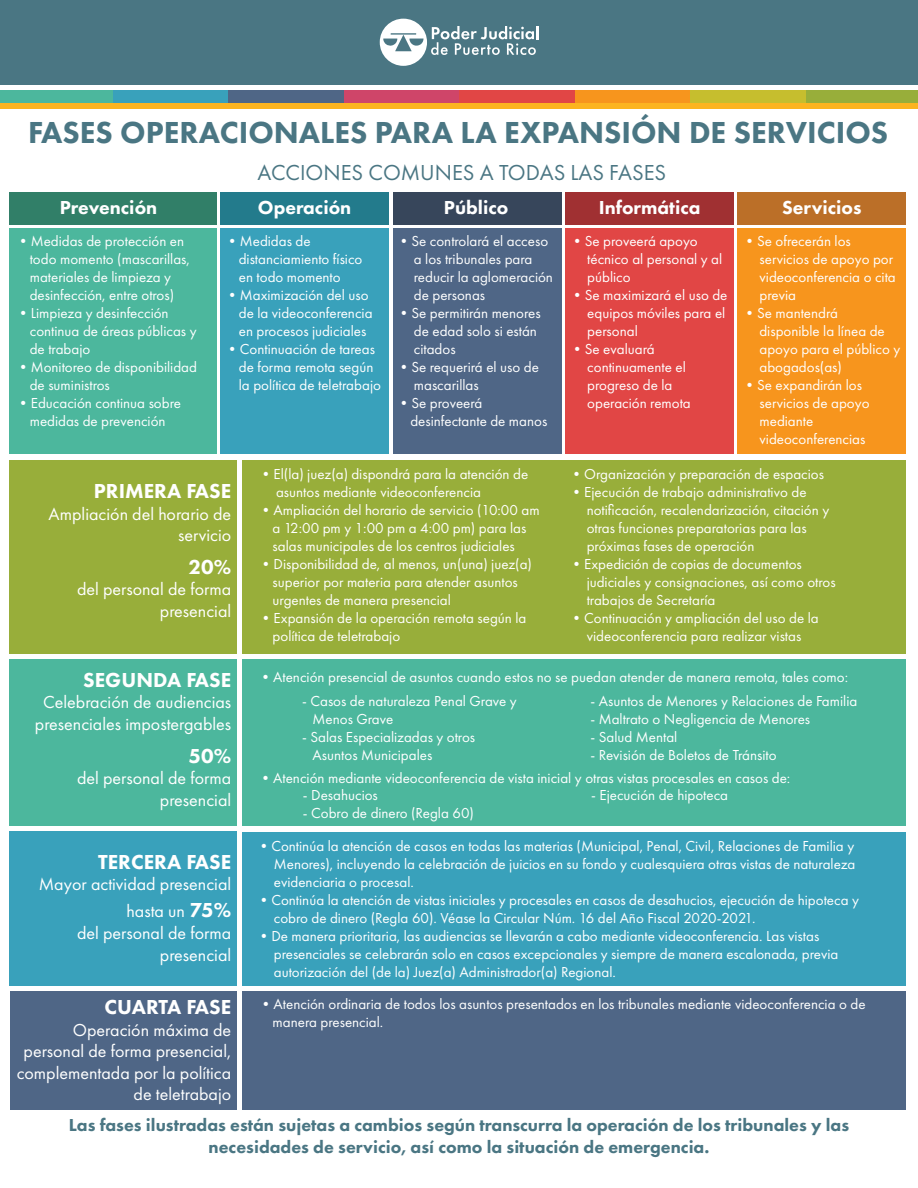
<style>
.page{position:relative;width:918px;height:1188px;background:#fff}
.page>*{position:absolute;margin:0;border:0;box-sizing:border-box;transform-origin:0 0}
.t1{font:800 31.5px "Futura PT";color:#4a7683}
.t2{font:22.5px "Futura PT";color:#4a7683}
.t3{font:800 21px "Futura PT";color:#fff}
.t4{font:800 19.5px "Futura PT";color:#fff}
.t5{font:18px/21.6px "Futura PT";color:#fff;text-align:right}
.t6{font:800 18px/21.6px "Futura PT";color:#4a7683;text-align:center}
.t7{font:15px/18px "Futura PT";color:#fff}
.s1{font-weight:800;font-size:21px}
</style>
<div class="page">
<div style="left:10px;top:991px;width:227px;height:118px;background:#4f6686"></div>
<div style="left:9px;top:832px;width:228px;height:154px;background:#39a1bb"></div>
<div style="left:9px;top:659px;width:228px;height:167px;background:#4cb79d"></div>
<div style="left:9px;top:460px;width:228px;height:194px;background:#98ae3a"></div>
<div style="left:806px;top:90px;width:112px;height:15px;background:#98ae3a"></div>
<div style="left:690px;top:90px;width:116px;height:15px;background:#c6be2e"></div>
<div style="left:575px;top:90px;width:115px;height:15px;background:#f7951d"></div>
<div style="left:459px;top:90px;width:116px;height:15px;background:#e14645"></div>
<div style="left:344px;top:90px;width:115px;height:15px;background:#cf4569"></div>
<div style="left:228px;top:90px;width:116px;height:15px;background:#4f6686"></div>
<div style="left:112px;top:90px;width:116px;height:15px;background:#39a1bb"></div>
<div style="left:0;top:90px;width:112px;height:15px;background:#4cb79d"></div>
<div style="left:0;top:103px;width:918px;height:6px;background:#fcb420"></div>
<div style="left:0;top:0;width:918px;height:85px;background:#4a7683"></div>
<div style="left:9px;top:228px;width:207px;height:226px;background:#4cb79d"></div>
<div style="left:220px;top:228px;width:169px;height:226px;background:#39a1bb"></div>
<div style="left:243px;top:460px;width:663px;height:194px;background:#98ae3a"></div>
<div style="left:393px;top:228px;width:169px;height:226px;background:#4f6686"></div>
<div style="left:565px;top:228px;width:169px;height:226px;background:#e14645"></div>
<div style="left:738px;top:228px;width:168px;height:226px;background:#f7951d"></div>
<div style="left:9px;top:192px;width:207px;height:33px;background:#317f68"></div>
<div style="left:220px;top:192px;width:169px;height:33px;background:#237b8c"></div>
<div style="left:393px;top:192px;width:169px;height:33px;background:#37465b"></div>
<div style="left:565px;top:192px;width:169px;height:33px;background:#a03032"></div>
<div style="left:738px;top:192px;width:168px;height:33px;background:#bb6f28"></div>
<div style="left:243px;top:659px;width:663px;height:167px;background:#4cb79d"></div>
<div style="left:243px;top:832px;width:663px;height:154px;background:#39a1bb"></div>
<div style="left:243px;top:991px;width:663px;height:118px;background:#4f6686"></div>
<svg style="left:380px;top:19px;width:158px;height:47px"></svg>
<h1 class="t1" style="left:28px;top:112px;width:862px">FASES OPERACIONALES PARA LA EXPANSIÓN DE SERVICIOS</h1>
<h2 class="t2" style="left:258px;top:160px;width:410px">ACCIONES COMUNES A TODAS LAS FASES</h2>
<h3 class="t4" style="left:60px;top:195px;width:99px">Prevención</h3>
<h3 class="t4" style="left:258px;top:195px;width:95px">Operación</h3>
<h3 class="t4" style="left:444px;top:195px;width:66px">Público</h3>
<h3 class="t4" style="left:599px;top:195px;width:103px">Informática</h3>
<h3 class="t4" style="left:782px;top:195px;width:81px">Servicios</h3>
<p class="t7" style="left:30px;top:232px;width:162px;text-indent:-14px">•Medidas de protección en todo momento (mascarillas, materiales de limpieza y desinfección, entre otros)</p>
<p class="t7" style="left:30px;top:304px;width:168px;text-indent:-14px">•Limpieza y desinfección continua de áreas públicas y de trabajo</p>
<p class="t7" style="left:30px;top:358px;width:169px;text-indent:-14px">•Monitoreo de disponibilidad de suministros</p>
<p class="t7" style="left:16px;top:394px;width:167px;text-align:center">•Educación continua sobre medidas de prevención</p>
<p class="t7" style="left:760px;top:232px;width:138px;text-indent:-17px">•Se ofrecerán los servicios de apoyo por videoconferencia o cita previa</p>
<p class="t7" style="left:760px;top:304px;width:142px;text-indent:-17px">•Se mantendrá disponible la línea de apoyo para el público y abogados(as)</p>
<p class="t7" style="left:760px;top:376px;width:112px;text-indent:-17px">•Se expandirán los servicios de apoyo mediante videoconferencias</p>
<p class="t7" style="left:414px;top:232px;width:141px;text-indent:-17px">•Se controlará el acceso a los tribunales para reducir la aglomeración de personas</p>
<p class="t7" style="left:414px;top:304px;width:128px;text-indent:-17px">•Se permitirán menores de edad solo si están citados</p>
<p class="t7" style="left:414px;top:358px;width:127px;text-indent:-17px">•Se requerirá el uso de mascarillas</p>
<p class="t7" style="left:410px;top:394px;width:138px;text-indent:-14px">•Se proveerá desinfectante de manos</p>
<p class="t7" style="left:239px;top:232px;width:125px;text-indent:-14px">•Medidas de distanciamiento físico en todo momento</p>
<p class="t7" style="left:239px;top:286px;width:135px;text-indent:-14px">•Maximización del uso de la videoconferencia en procesos judiciales</p>
<p class="t7" style="left:239px;top:340px;width:144px;text-indent:-14px">•Continuación de tareas de forma remota según la política de teletrabajo</p>
<p class="t7" style="left:587px;top:232px;width:137px;text-indent:-17px">•Se proveerá apoyo técnico al personal y al público</p>
<p class="t7" style="left:587px;top:286px;width:142px;text-indent:-17px">•Se maximizará el uso de equipos móviles para el personal</p>
<p class="t7" style="left:587px;top:340px;width:105px;text-indent:-17px">•Se evaluará continuamente el progreso de la operación remota</p>
<h3 class="t3" style="left:94px;top:478px;width:139px">PRIMERA FASE</h3>
<p class="t5" style="left:49px;top:503px;width:184px">Ampliación del horario de servicio</p>
<h3 class="t3" style="left:189px;top:554px;width:44px">20%</h3>
<p class="t5" style="left:77px;top:578px;width:156px">del personal de forma presencial</p>
<h3 class="t3" style="left:83px;top:667px;width:150px">SEGUNDA FASE</h3>
<p class="t5" style="left:35px;top:691px;width:198px;text-align:center">Celebración de audiencias presenciales impostergables</p>
<h3 class="t3" style="left:189px;top:743px;width:44px">50%</h3>
<p class="t5" style="left:77px;top:768px;width:156px">del personal de forma presencial</p>
<h3 class="t3" style="left:98px;top:849px;width:135px">TERCERA FASE</h3>
<p class="t5" style="left:39px;top:871px;width:194px;line-height:27px">Mayor actividad presencial hasta un <span class="s1">75%</span></p>
<p class="t5" style="left:77px;top:922px;width:156px">del personal de forma presencial</p>
<h3 class="t3" style="left:104px;top:994px;width:128px">CUARTA FASE</h3>
<p class="t5" style="left:17px;top:1019px;width:216px">Operación máxima de personal de forma presencial, complementada por la política de teletrabajo</p>
<p class="t7" style="left:276px;top:465px;width:254px;text-indent:-17px">•El(la) juez(a) dispondrá para la atención de asuntos mediante videoconferencia</p>
<p class="t7" style="left:273px;top:501px;width:269px;text-indent:-14px">•Ampliación del horario de servicio (10:00 am a 12:00 pm y 1:00 pm a 4:00 pm) para las salas municipales de los centros judiciales</p>
<p class="t7" style="left:273px;top:555px;width:261px;text-indent:-14px">•Disponibilidad de, al menos, un(una) juez(a) superior por materia para atender asuntos urgentes de manera presencial</p>
<p class="t7" style="left:273px;top:609px;width:255px;text-indent:-14px">•Expansión de la operación remota según la política de teletrabajo</p>
<p class="t7" style="left:569px;top:465px;width:256px">•Organización y preparación de espacios</p>
<p class="t7" style="left:587px;top:483px;width:244px;text-indent:-17px">•Ejecución de trabajo administrativo de notificación, recalendarización, citación y otras funciones preparatorias para las próximas fases de operación</p>
<p class="t7" style="left:587px;top:555px;width:250px;text-indent:-17px">•Expedición de copias de documentos judiciales y consignaciones, así como otros trabajos de Secretaría</p>
<p class="t7" style="left:569px;top:609px;width:251px;text-align:center">•Continuación y ampliación del uso de la videoconferencia para realizar vistas</p>
<p class="t7" style="left:258px;top:668px;width:591px">•Atención presencial de asuntos cuando estos no se puedan atender de manera remota, tales como:</p>
<p class="t7" style="left:313px;top:692px;width:206px;text-indent:-10px">- Casos de naturaleza Penal Grave y<br>Menos Grave</p>
<p class="t7" style="left:313px;top:728px;width:164px;text-indent:-10px">- Salas Especializadas y otros<br>Asuntos Municipales</p>
<p class="t7" style="left:590px;top:692px;width:268px">- Asuntos de Menores y Relaciones de Familia</p>
<p class="t7" style="left:590px;top:710px;width:221px">- Maltrato o Negligencia de Menores</p>
<p class="t7" style="left:590px;top:728px;width:88px">- Salud Mental</p>
<p class="t7" style="left:590px;top:746px;width:188px">- Revisión de Boletos de Tránsito</p>
<p class="t7" style="left:258px;top:769px;width:534px">•Atención mediante videoconferencia de vista inicial y otras vistas procesales en casos de:</p>
<p class="t7" style="left:303px;top:786px;width:77px">- Desahucios</p>
<p class="t7" style="left:303px;top:804px;width:173px">- Cobro de dinero (Regla 60)</p>
<p class="t7" style="left:591px;top:786px;width:138px">- Ejecución de hipoteca</p>
<p class="t7" style="left:274px;top:836px;width:583px;text-align:justify;text-indent:-17px">•Continúa la atención de casos en todas las materias (Municipal, Penal, Civil, Relaciones de Familia y Menores), incluyendo la celebración de juicios en su fondo y cualesquiera otras vistas de naturaleza evidenciaria o procesal.</p>
<p class="t7" style="left:274px;top:890px;width:587px;text-indent:-17px">•Continúa la atención de vistas iniciales y procesales en casos de desahucios, ejecución de hipoteca y cobro de dinero (Regla 60). Véase la Circular Núm. 16 del Año Fiscal 2020-2021.</p>
<p class="t7" style="left:274px;top:926px;width:566px;text-indent:-17px">•De manera prioritaria, las audiencias se llevarán a cabo mediante videoconferencia. Las vistas presenciales se celebrarán solo en casos excepcionales y siempre de manera escalonada, previa autorización del (de la) Juez(a) Administrador(a) Regional.</p>
<p class="t7" style="left:273px;top:995px;width:595px;text-indent:-14px">•Atención ordinaria de todos los asuntos presentados en los tribunales mediante videoconferencia o de manera presencial.</p>
<p class="t6" style="left:69px;top:1114px;width:782px">Las fases ilustradas están sujetas a cambios según transcurra la operación de los tribunales y las necesidades de servicio, así como la situación de emergencia.</p>
</div>
